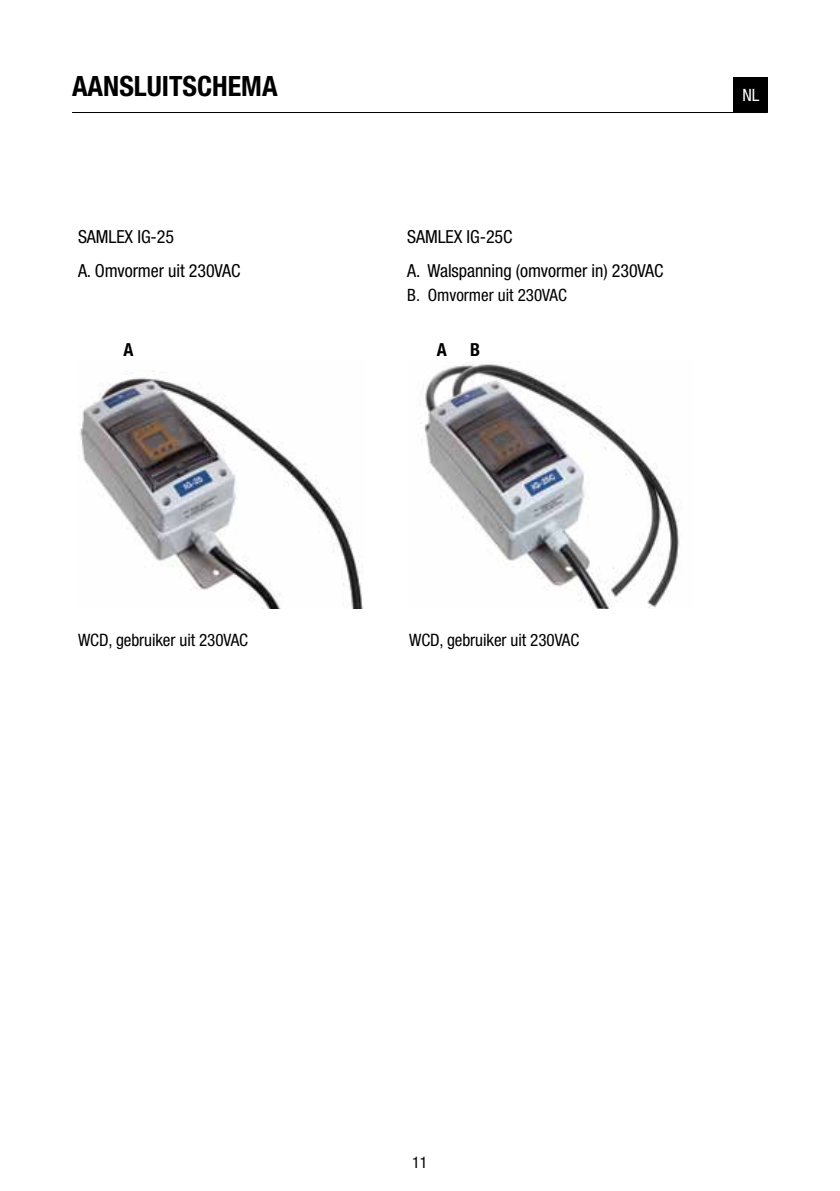
<style>
.page{position:relative;width:840px;height:1191px;background:#fff}
.page>*{position:absolute;margin:0;border:0;box-sizing:border-box;transform-origin:0 0}
.t1{font:700 condensed 28px "Helvetica Neue LT Std";color:#000}
.t2{font:condensed 18px/34px "Helvetica Neue LT Std";letter-spacing:-.005em;color:#000}
.t3{font:700 condensed 18px "Helvetica Neue LT Std";color:#000}
.t4{font:condensed 17.2px "Helvetica Neue LT Std";letter-spacing:-.005em;color:#000}
.t5{font:condensed 17px "Helvetica Neue LT Std";color:#000}
.t6{font:condensed 17px "Helvetica Neue LT Std";color:#fff}
.t7{font:condensed 16px "Helvetica Neue LT Std";color:#000}
</style>
<div class="page">
<hr style="left:72px;top:112px;width:695px;height:1px;background:#000">
<div style="left:733px;top:78px;width:34px;height:34px;background:#000"></div>
<img style="left:80px;top:371px;width:283px;height:237px">
<img style="left:421px;top:362px;width:259px;height:246px">
<h1 class="t1" style="left:72px;top:69px;width:207px">AANSLUITSCHEMA</h1>
<p class="t2" style="left:78px;top:219px;width:164px">SAMLEX IG-25<br>A. Omvormer uit 230VAC</p>
<p class="t2" style="left:407px;top:219px;width:257px">SAMLEX IG-25C<br>A. Walspanning (omvormer in) 230VAC</p>
<p class="t5" style="left:407px;top:285px;width:161px">B. Omvormer uit 230VAC</p>
<p class="t3" style="left:123px;top:338px;width:12px">A</p>
<p class="t3" style="left:436px;top:338px;width:12px">A</p>
<p class="t3" style="left:470px;top:338px;width:12px">B</p>
<p class="t6" style="left:742px;top:85px;width:19px">NL</p>
<p class="t4" style="left:78px;top:630px;width:171px">WCD, gebruiker uit 230VAC</p>
<p class="t4" style="left:409px;top:630px;width:171px">WCD, gebruiker uit 230VAC</p>
<p class="t7" style="left:412px;top:1153px;width:17px">11</p>
</div>
